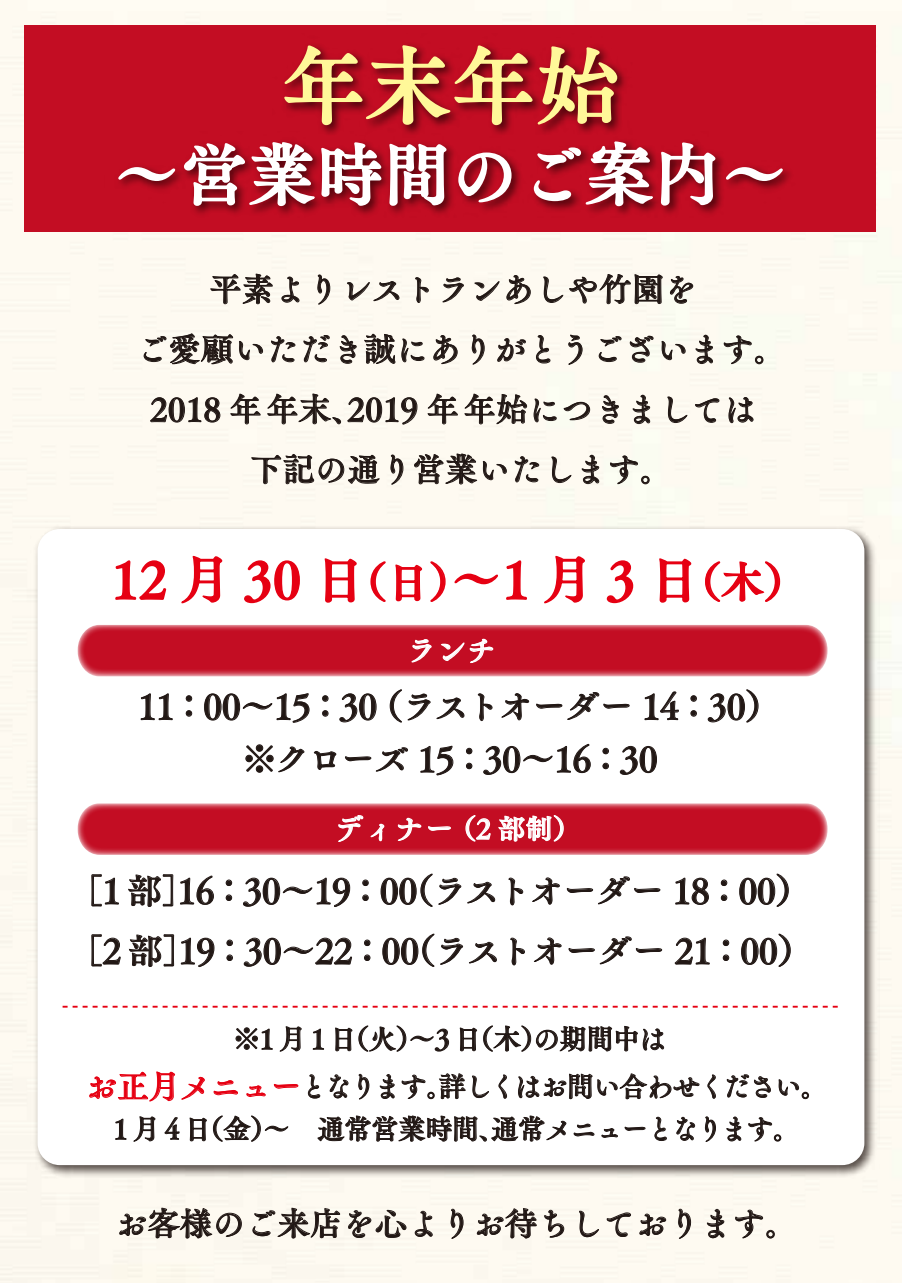
<style>
.page{position:relative;width:902px;height:1283px;background:#fff}
.page>*{position:absolute;margin:0;border:0;box-sizing:border-box;transform-origin:0 0}
.t1{font:85px "Tsuku A Old Min Pr 6 D";color:#fff899}
.t2{font:67.5px "Tsuku A Old Min Pr 6 D";color:#fff}
.t3{font:51.5px "Tsuku A Old Min Pr 6 D";color:#e60012}
.t4{font:35px/52.5px "Tsuku A Old Min Pr 6 D";letter-spacing:-.035em;color:#221815;text-align:center}
.t5{font:32.5px/60px "Tsuku A Old Min Pr 6 D";color:#221815;text-align:center}
.t6{font:30px "Tsuku A Old Min Pr 6 D";color:#fff}
.t7{font:27.5px/47.5px "Tsuku A Old Min Pr 6 D";letter-spacing:-.06em;color:#221815;text-align:center}
.t8{font:27.5px "Tsuku A Old Min Pr 6 D";color:#fff}
.s1{font-size:42.5px}
.s2{font-size:30px}
.s3{font-size:32.5px;color:#e60012}
</style>
<div class="page">
<div style="left:0;top:0;width:902px;height:1282px;background:#fefaf1"></div>
<img style="left:30px;top:521px;width:849px;height:659px">
<div style="left:38px;top:529px;width:826px;height:636px;background:#fff;border-radius:22px"></div>
<div style="left:24px;top:25px;width:852px;height:206px;background:#c30d23"></div>
<svg style="left:210px;top:267px;width:63px;height:37px"></svg>
<svg style="left:281px;top:276px;width:19px;height:27px"></svg>
<svg style="left:317px;top:274px;width:13px;height:31px"></svg>
<svg style="left:347px;top:281px;width:53px;height:25px"></svg>
<svg style="left:415px;top:277px;width:14px;height:29px"></svg>
<svg style="left:442px;top:277px;width:22px;height:25px"></svg>
<svg style="left:474px;top:281px;width:26px;height:20px"></svg>
<svg style="left:506px;top:275px;width:25px;height:29px"></svg>
<svg style="left:543px;top:273px;width:20px;height:30px"></svg>
<svg style="left:569px;top:260px;width:94px;height:44px"></svg>
<svg style="left:670px;top:276px;width:23px;height:28px"></svg>
<svg style="left:144px;top:333px;width:89px;height:31px"></svg>
<svg style="left:239px;top:340px;width:24px;height:28px"></svg>
<svg style="left:271px;top:336px;width:25px;height:26px"></svg>
<svg style="left:303px;top:335px;width:27px;height:27px"></svg>
<svg style="left:340px;top:335px;width:17px;height:29px"></svg>
<svg style="left:364px;top:327px;width:31px;height:37px"></svg>
<svg style="left:401px;top:338px;width:24px;height:24px"></svg>
<svg style="left:433px;top:335px;width:25px;height:29px"></svg>
<svg style="left:472px;top:334px;width:13px;height:31px"></svg>
<svg style="left:497px;top:338px;width:29px;height:24px"></svg>
<svg style="left:536px;top:330px;width:14px;height:34px"></svg>
<svg style="left:568px;top:334px;width:15px;height:31px"></svg>
<svg style="left:599px;top:336px;width:23px;height:26px"></svg>
<svg style="left:630px;top:335px;width:24px;height:28px"></svg>
<svg style="left:661px;top:340px;width:25px;height:28px"></svg>
<svg style="left:695px;top:334px;width:18px;height:30px"></svg>
<svg style="left:724px;top:335px;width:39px;height:29px"></svg>
<svg style="left:150px;top:383px;width:70px;height:40px"></svg>
<svg style="left:230px;top:384px;width:31px;height:40px"></svg>
<svg style="left:267px;top:384px;width:74px;height:40px"></svg>
<svg style="left:347px;top:383px;width:70px;height:42px"></svg>
<svg style="left:428px;top:384px;width:30px;height:40px"></svg>
<svg style="left:464px;top:384px;width:63px;height:40px"></svg>
<svg style="left:533px;top:398px;width:24px;height:24px"></svg>
<svg style="left:563px;top:402px;width:27px;height:18px"></svg>
<svg style="left:602px;top:395px;width:17px;height:29px"></svg>
<svg style="left:632px;top:394px;width:18px;height:30px"></svg>
<svg style="left:667px;top:393px;width:20px;height:30px"></svg>
<svg style="left:695px;top:398px;width:24px;height:25px"></svg>
<svg style="left:728px;top:397px;width:26px;height:26px"></svg>
<svg style="left:251px;top:453px;width:129px;height:31px"></svg>
<svg style="left:390px;top:454px;width:13px;height:31px"></svg>
<svg style="left:414px;top:437px;width:63px;height:47px"></svg>
<svg style="left:483px;top:460px;width:24px;height:28px"></svg>
<svg style="left:515px;top:456px;width:24px;height:26px"></svg>
<svg style="left:551px;top:453px;width:20px;height:30px"></svg>
<svg style="left:582px;top:454px;width:17px;height:30px"></svg>
<svg style="left:610px;top:455px;width:40px;height:29px"></svg>
<svg style="left:115px;top:560px;width:52px;height:40px"></svg>
<svg style="left:181px;top:555px;width:42px;height:49px"></svg>
<svg style="left:244px;top:560px;width:56px;height:44px"></svg>
<svg style="left:324px;top:558px;width:33px;height:45px"></svg>
<svg style="left:370px;top:561px;width:16px;height:41px"></svg>
<svg style="left:395px;top:564px;width:28px;height:38px"></svg>
<svg style="left:430px;top:561px;width:16px;height:41px"></svg>
<svg style="left:454px;top:573px;width:44px;height:12px"></svg>
<svg style="left:506px;top:560px;width:21px;height:40px"></svg>
<svg style="left:544px;top:555px;width:41px;height:49px"></svg>
<svg style="left:606px;top:560px;width:28px;height:44px"></svg>
<svg style="left:659px;top:558px;width:33px;height:45px"></svg>
<svg style="left:705px;top:561px;width:76px;height:41px"></svg>
<svg style="left:119px;top:1202px;width:123px;height:36px"></svg>
<svg style="left:252px;top:1202px;width:88px;height:36px"></svg>
<svg style="left:348px;top:1209px;width:59px;height:29px"></svg>
<svg style="left:415px;top:1210px;width:18px;height:26px"></svg>
<svg style="left:450px;top:1208px;width:14px;height:30px"></svg>
<svg style="left:477px;top:1204px;width:60px;height:34px"></svg>
<svg style="left:544px;top:1209px;width:20px;height:28px"></svg>
<svg style="left:579px;top:1207px;width:20px;height:30px"></svg>
<svg style="left:607px;top:1212px;width:24px;height:25px"></svg>
<svg style="left:639px;top:1213px;width:27px;height:23px"></svg>
<svg style="left:678px;top:1208px;width:13px;height:30px"></svg>
<svg style="left:707px;top:1208px;width:17px;height:30px"></svg>
<svg style="left:735px;top:1209px;width:40px;height:29px"></svg>
<img style="left:104px;top:153px;width:700px;height:93px">
<svg style="left:117px;top:166px;width:59px;height:16px"></svg>
<svg style="left:183px;top:16px;width:471px;height:191px"></svg>
<svg style="left:660px;top:142px;width:56px;height:64px"></svg>
<svg style="left:725px;top:166px;width:59px;height:16px"></svg>
<svg style="left:141px;top:693px;width:32px;height:27px"></svg>
<svg style="left:186px;top:695px;width:6px;height:6px"></svg>
<svg style="left:186px;top:710px;width:6px;height:6px"></svg>
<svg style="left:204px;top:693px;width:106px;height:30px"></svg>
<svg style="left:322px;top:695px;width:6px;height:6px"></svg>
<svg style="left:322px;top:710px;width:6px;height:6px"></svg>
<svg style="left:339px;top:693px;width:38px;height:29px"></svg>
<svg style="left:390px;top:689px;width:75px;height:33px"></svg>
<svg style="left:478px;top:693px;width:15px;height:29px"></svg>
<svg style="left:501px;top:693px;width:28px;height:27px"></svg>
<svg style="left:536px;top:692px;width:94px;height:28px"></svg>
<svg style="left:644px;top:691px;width:35px;height:29px"></svg>
<svg style="left:691px;top:695px;width:6px;height:6px"></svg>
<svg style="left:691px;top:710px;width:6px;height:6px"></svg>
<svg style="left:708px;top:689px;width:51px;height:33px"></svg>
<svg style="left:245px;top:744px;width:60px;height:29px"></svg>
<svg style="left:314px;top:750px;width:22px;height:20px"></svg>
<svg style="left:345px;top:747px;width:63px;height:24px"></svg>
<svg style="left:420px;top:745px;width:33px;height:30px"></svg>
<svg style="left:466px;top:748px;width:6px;height:6px"></svg>
<svg style="left:466px;top:763px;width:6px;height:6px"></svg>
<svg style="left:483px;top:743px;width:108px;height:32px"></svg>
<svg style="left:603px;top:748px;width:6px;height:6px"></svg>
<svg style="left:603px;top:763px;width:6px;height:6px"></svg>
<svg style="left:620px;top:745px;width:37px;height:30px"></svg>
<svg style="left:91px;top:874px;width:28px;height:32px"></svg>
<svg style="left:128px;top:874px;width:45px;height:33px"></svg>
<svg style="left:180px;top:875px;width:34px;height:30px"></svg>
<svg style="left:226px;top:879px;width:6px;height:6px"></svg>
<svg style="left:226px;top:894px;width:6px;height:6px"></svg>
<svg style="left:243px;top:877px;width:107px;height:30px"></svg>
<svg style="left:362px;top:879px;width:6px;height:6px"></svg>
<svg style="left:362px;top:894px;width:6px;height:6px"></svg>
<svg style="left:380px;top:873px;width:81px;height:34px"></svg>
<svg style="left:467px;top:881px;width:28px;height:22px"></svg>
<svg style="left:508px;top:877px;width:15px;height:29px"></svg>
<svg style="left:532px;top:877px;width:28px;height:27px"></svg>
<svg style="left:567px;top:876px;width:93px;height:28px"></svg>
<svg style="left:675px;top:877px;width:34px;height:28px"></svg>
<svg style="left:721px;top:879px;width:6px;height:6px"></svg>
<svg style="left:721px;top:894px;width:6px;height:6px"></svg>
<svg style="left:739px;top:873px;width:50px;height:34px"></svg>
<svg style="left:91px;top:934px;width:30px;height:32px"></svg>
<svg style="left:129px;top:934px;width:45px;height:33px"></svg>
<svg style="left:181px;top:937px;width:34px;height:30px"></svg>
<svg style="left:227px;top:939px;width:6px;height:6px"></svg>
<svg style="left:227px;top:954px;width:6px;height:6px"></svg>
<svg style="left:244px;top:937px;width:108px;height:29px"></svg>
<svg style="left:364px;top:939px;width:6px;height:6px"></svg>
<svg style="left:364px;top:954px;width:6px;height:6px"></svg>
<svg style="left:382px;top:933px;width:81px;height:34px"></svg>
<svg style="left:469px;top:941px;width:28px;height:22px"></svg>
<svg style="left:510px;top:937px;width:15px;height:29px"></svg>
<svg style="left:534px;top:937px;width:28px;height:27px"></svg>
<svg style="left:568px;top:936px;width:94px;height:28px"></svg>
<svg style="left:674px;top:937px;width:36px;height:27px"></svg>
<svg style="left:723px;top:939px;width:6px;height:6px"></svg>
<svg style="left:723px;top:954px;width:6px;height:6px"></svg>
<svg style="left:741px;top:933px;width:50px;height:34px"></svg>
<svg style="left:63px;top:1005px;width:775px;height:137px"></svg>
<svg style="left:78px;top:625px;width:750px;height:51px;background:#c72034"></svg>
<svg style="left:440px;top:638px;width:54px;height:25px"></svg>
<svg style="left:78px;top:803px;width:750px;height:51px;background:#c82437"></svg>
<svg style="left:465px;top:814px;width:26px;height:29px"></svg>
<svg style="left:498px;top:805px;width:66px;height:39px;background:#d45564"></svg>
<h1 class="t1" style="left:281px;top:10px;width:341px">年末年始</h1>
<h2 class="t2" style="left:113px;top:114px;width:677px">～営業時間のご案内～</h2>
<p class="t5" style="left:136px;top:258px;width:651px">平素よりレストランあしや竹園を<br>ご愛顧いただき誠にありがとうございます。<br>2018 年年末、2019 年年始につきましては<br>下記の通り営業いたします。</p>
<h3 class="t3" style="left:111px;top:533px;width:696px">12 月 30 日<span class="s1">（日）</span>～1 月 3 日<span class="s1">（木）</span></h3>
<p class="t6" style="left:406px;top:623px;width:91px">ランチ</p>
<p class="t4" style="left:138px;top:679px;width:644px">11：00～15：30 （ラストオーダー 14：30）※クローズ 15：30～16：30</p>
<p class="t8" style="left:334px;top:804px;width:248px"><span class="s2">ディナー</span> （2 部制）</p>
<p class="t4" style="left:68px;top:859px;width:746px;line-height:60px;text-align:left">［1 部］16：30～19：00（ラストオーダー 18：00）［2 部］19：30～22：00（ラストオーダー 21：00）</p>
<p class="t7" style="left:85px;top:1014px;width:745px">※1 月 1 日（火）～3 日（木）の期間中は<br><span class="s3">お正月メニュー</span>となります。詳しくはお問い合わせください。</p>
<p class="t7" style="left:113px;top:1104px;width:689px">1 月 4 日（金）～　通常営業時間、通常メニューとなります。</p>
<p class="t5" style="left:115px;top:1192px;width:684px">お客様のご来店を心よりお待ちしております。</p>
</div>
